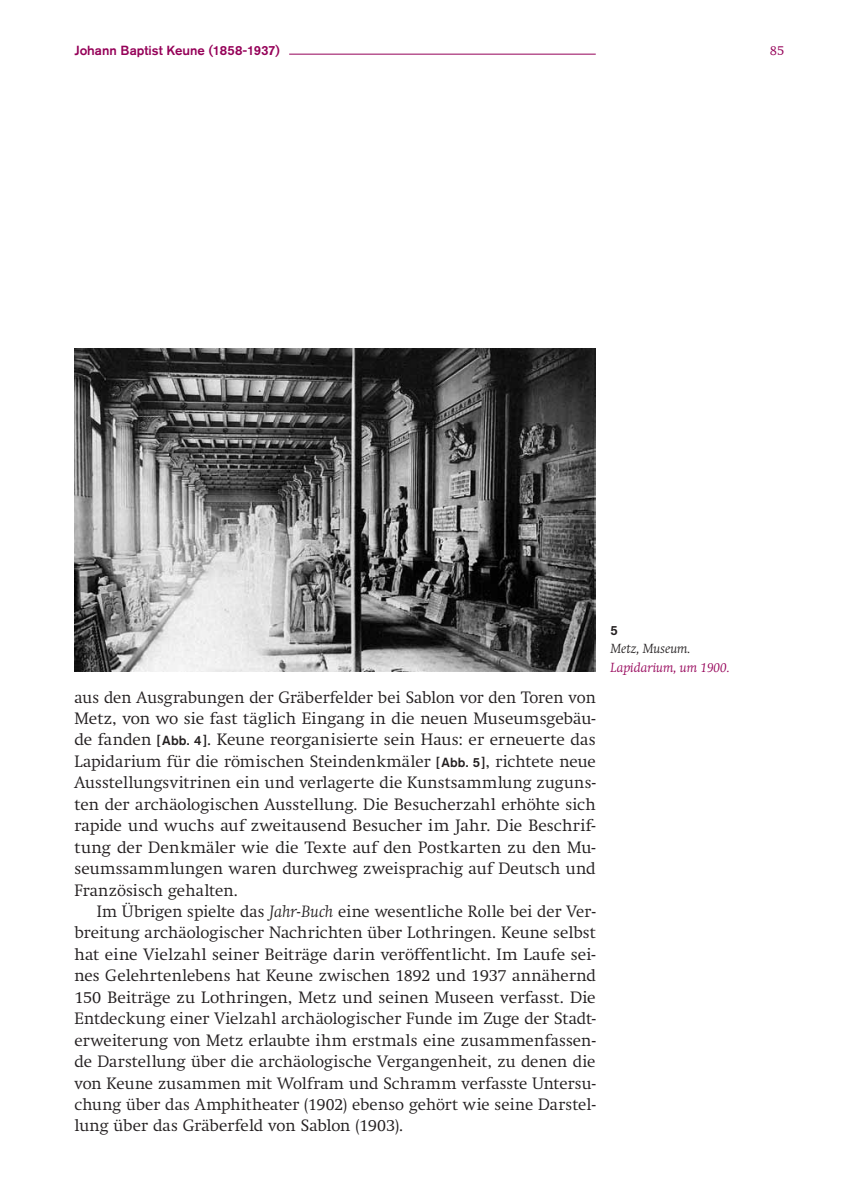
<style>
.page{position:relative;width:844px;height:1191px;background:#fff}
.page>*{position:absolute;margin:0;border:0;box-sizing:border-box;transform-origin:0 0}
._6B_Fließtext{font:300 16.28px/21.3px "Swift";letter-spacing:.005em;color:#231f20;text-align:justify}
.t1{font:500 13.12px "Akzidenz Grotesk Std";color:#950058}
._14_BU_-_Beschreibun{font:italic 300 13.12px "Swift";color:#950058}
._13_BU_-_Ort{font:italic 300 13.12px "Swift";color:#231f20}
.t2{font:300 13.12px "Swift";color:#950058}
._12_BU_-_Nummer{font:500 13.12px "Akzidenz Grotesk Std";color:#231f20}
.s1{font-family:"Akzidenz Grotesk Std";font-weight:500;font-size:13.12px}
.s2{font-style:italic}
</style>
<div class="page">
<hr style="left:289px;top:54px;width:306px;height:1px;background:#950058">
<img style="left:74px;top:348px;width:521px;height:323px">
<p class="t1" style="left:74px;top:42px;width:207px">Johann Baptist Keune (1858-1937)</p>
<p class="t2" style="left:769px;top:42px;width:16px">85</p>
<p class="_6B_Fließtext" style="left:74px;top:686px;width:522px">aus den Ausgrabungen der Gräberfelder bei Sablon vor den Toren von Metz, von wo sie fast täglich Eingang in die neuen Museumsgebäu&shy;de fanden <span class="s1">[Abb. 4]</span>. Keune reorganisierte sein Haus: er erneuerte das Lapidarium für die römischen Steindenkmäler <span class="s1">[Abb. 5]</span>, richtete neue Ausstellungsvitrinen ein und verlagerte die Kunstsammlung zuguns&shy;ten der archäologischen Ausstellung. Die Besucherzahl erhöhte sich rapide und wuchs auf zweitausend Besucher im Jahr. Die Beschrif&shy;tung der Denkmäler wie die Texte auf den Postkarten zu den Mu&shy;seumssammlungen waren durchweg zweisprachig auf Deutsch und Französisch gehalten.</p>
<p class="_6B_Fließtext" style="left:74px;top:900px;width:522px;text-indent:22px">Im Übrigen spielte das <span class="s2">Jahr-Buch</span> eine wesentliche Rolle bei der Ver&shy;breitung archäologischer Nachrichten über Lothringen. Keune selbst hat eine Vielzahl seiner Beiträge darin veröffentlicht. Im Laufe sei&shy;nes Gelehrtenlebens hat Keune zwischen 1892 und 1937 annähernd 150 Beiträge zu Lothringen, Metz und seinen Museen verfasst. Die Entdeckung einer Vielzahl archäologischer Funde im Zuge der Stadt&shy;erweiterung von Metz erlaubte ihm erstmals eine zusammenfassen&shy;de Darstellung über die archäologische Vergangenheit, zu denen die von Keune zusammen mit Wolfram und Schramm verfasste Untersu&shy;chung über das Amphitheater (1902) ebenso gehört wie seine Darstel&shy;lung über das Gräberfeld von Sablon (1903).</p>
<p class="_12_BU_-_Nummer" style="left:610px;top:622px;width:9px">5</p>
<p class="_13_BU_-_Ort" style="left:610px;top:641px;width:82px">Metz, Museum.</p>
<p class="_14_BU_-_Beschreibun" style="left:610px;top:659px;width:121px">Lapidarium, um 1900.</p>
</div>
